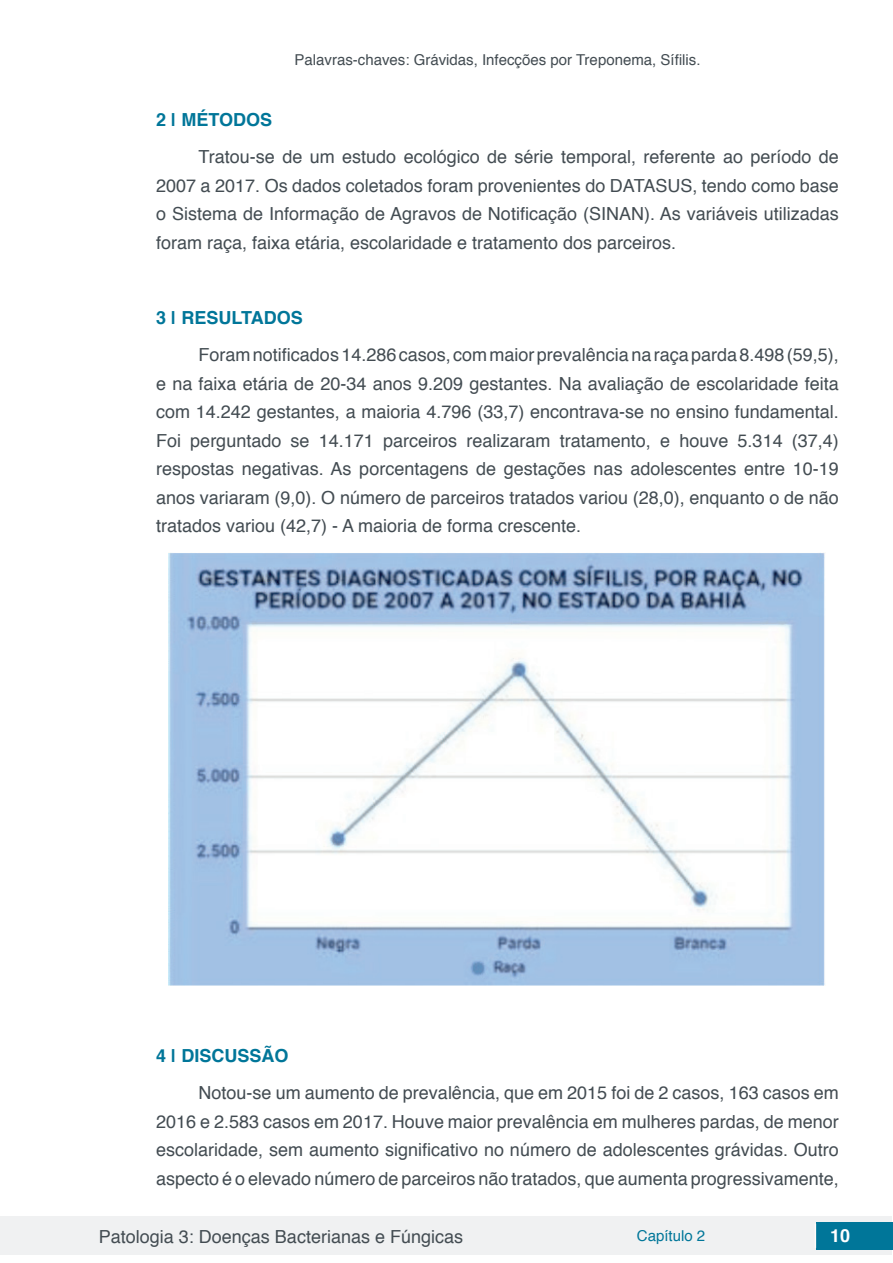
<style>
.page{position:relative;width:893px;height:1263px;background:#fff}
.page>*{position:absolute;margin:0;border:0;box-sizing:border-box;transform-origin:0 0}
.t1{font:18px/28.5px "Helvetica";color:#434c52;text-align:justify}
.t2{font:700 18px "Helvetica";color:#007699}
.t3{font:700 18px "Helvetica";color:#fff}
.t4{font:15px "Helvetica";color:#434c52}
.t5{font:15px "Helvetica";color:#007699}
</style>
<div class="page">
<div style="left:1px;top:1216px;width:891px;height:38px;background:#f0f1f2"></div>
<div style="left:816px;top:1222px;width:77px;height:27px;background:#007699"></div>
<svg style="left:815px;top:1224px;width:1px;height:24px"></svg>
<img style="left:169px;top:553px;width:657px;height:433px">
<p class="t4" style="left:294px;top:48px;width:408px">Palavras-chaves: Grávidas, Infecções por Treponema, Sífilis.</p>
<p class="t2" style="left:156px;top:105px;width:118px">2 | MÉTODOS</p>
<p class="t1" style="left:156px;top:143px;width:684px;text-indent:43px">Tratou-se de um estudo ecológico de série temporal, referente ao período de 2007 a 2017. Os dados coletados foram provenientes do DATASUS, tendo como base o Sistema de Informação de Agravos de Notificação (SINAN). As variáveis utilizadas foram raça, faixa etária, escolaridade e tratamento dos parceiros.</p>
<p class="t2" style="left:156px;top:303px;width:148px">3 | RESULTADOS</p>
<p class="t1" style="left:156px;top:341px;width:684px;text-indent:43px">Foram notificados 14.286 casos, com maior prevalência na raça parda 8.498 (59,5), e na faixa etária de 20-34 anos 9.209 gestantes. Na avaliação de escolaridade feita com 14.242 gestantes, a maioria 4.796 (33,7) encontrava-se no ensino fundamental.<br>Foi perguntado se 14.171 parceiros realizaram tratamento, e houve 5.314 (37,4) respostas negativas. As porcentagens de gestações nas adolescentes entre 10-19 anos variaram (9,0). O número de parceiros tratados variou (28,0), enquanto o de não tratados variou (42,7) - A maioria de forma crescente.</p>
<p class="t2" style="left:156px;top:1041px;width:134px">4 | DISCUSSÃO</p>
<p class="t1" style="left:156px;top:1079px;width:684px;text-indent:43px">Notou-se um aumento de prevalência, que em 2015 foi de 2 casos, 163 casos em 2016 e 2.583 casos em 2017. Houve maior prevalência em mulheres pardas, de menor escolaridade, sem aumento significativo no número de adolescentes grávidas. Outro aspecto é o elevado número de parceiros não tratados, que aumenta progressivamente,</p>
<p class="t1" style="left:99px;top:1223px;width:366px">Patologia 3: Doenças Bacterianas e Fúngicas</p>
<p class="t5" style="left:637px;top:1224px;width:70px">Capítulo 2</p>
<p class="t3" style="left:830px;top:1221px;width:22px">10</p>
</div>
